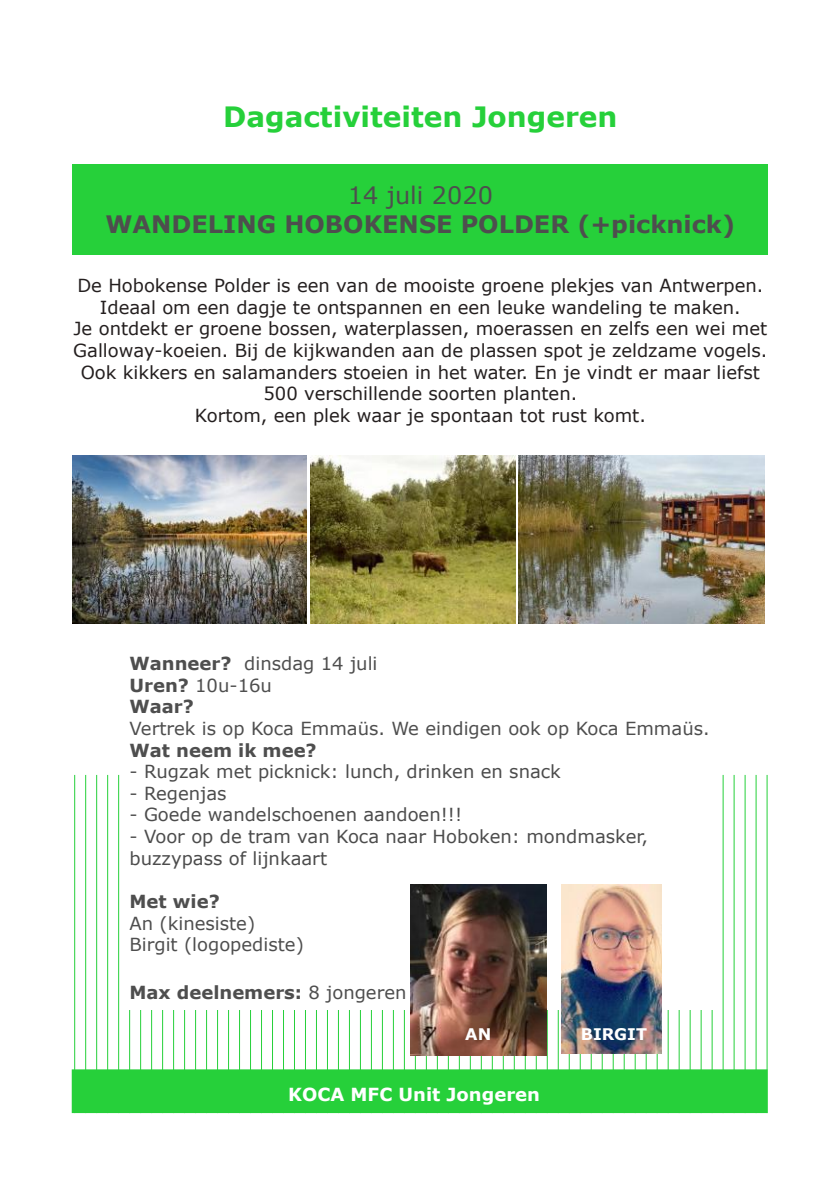
<style>
.page{position:relative;width:840px;height:1191px;background:#fff}
.page>*{position:absolute;margin:0;border:0;box-sizing:border-box;transform-origin:0 0}
.t1{font:700 28px "Verdana";color:#26d03a}
.t2{font:700 24px "Verdana";color:#4e4e4e}
.t3{font:24px "Verdana";color:#4e4e4e}
.t4{font:18px/21.6px "Verdana";color:#241f1f;text-align:center}
.t5{font:18px/21.6px "Verdana";color:#4c4c4c}
.t6{font:18px/21.6px "Verdana";color:#4e4e4e}
.t7{font:700 18px "Verdana";color:#4e4e4e}
.t8{font:700 18px "Verdana";color:#fff}
.t9{font:700 16px "Verdana";color:#fff}
.s1{font-weight:700}
.s2{font-weight:400}
</style>
<div class="page">
<hr style="left:74px;top:775px;width:1px;height:338px;background:#26d03a">
<hr style="left:85px;top:775px;width:1px;height:338px;background:#26d03a">
<hr style="left:96px;top:775px;width:1px;height:338px;background:#26d03a">
<hr style="left:107px;top:775px;width:1px;height:338px;background:#26d03a">
<hr style="left:118px;top:775px;width:1px;height:338px;background:#26d03a">
<hr style="left:129px;top:775px;width:1px;height:338px;background:#26d03a">
<hr style="left:140px;top:775px;width:1px;height:338px;background:#26d03a">
<hr style="left:151px;top:775px;width:1px;height:338px;background:#26d03a">
<hr style="left:162px;top:775px;width:1px;height:338px;background:#26d03a">
<hr style="left:173px;top:775px;width:1px;height:338px;background:#26d03a">
<hr style="left:184px;top:775px;width:1px;height:338px;background:#26d03a">
<hr style="left:195px;top:775px;width:1px;height:338px;background:#26d03a">
<hr style="left:206px;top:775px;width:1px;height:338px;background:#26d03a">
<hr style="left:217px;top:775px;width:1px;height:338px;background:#26d03a">
<hr style="left:228px;top:775px;width:1px;height:338px;background:#26d03a">
<hr style="left:239px;top:775px;width:1px;height:338px;background:#26d03a">
<hr style="left:250px;top:775px;width:1px;height:338px;background:#26d03a">
<hr style="left:261px;top:775px;width:1px;height:338px;background:#26d03a">
<hr style="left:272px;top:775px;width:1px;height:338px;background:#26d03a">
<hr style="left:283px;top:775px;width:1px;height:338px;background:#26d03a">
<hr style="left:294px;top:775px;width:1px;height:338px;background:#26d03a">
<hr style="left:305px;top:775px;width:1px;height:338px;background:#26d03a">
<hr style="left:316px;top:775px;width:1px;height:338px;background:#26d03a">
<hr style="left:327px;top:775px;width:1px;height:338px;background:#26d03a">
<hr style="left:338px;top:775px;width:1px;height:338px;background:#26d03a">
<hr style="left:349px;top:775px;width:1px;height:338px;background:#26d03a">
<hr style="left:360px;top:775px;width:1px;height:338px;background:#26d03a">
<hr style="left:371px;top:775px;width:1px;height:338px;background:#26d03a">
<hr style="left:381px;top:775px;width:1px;height:338px;background:#26d03a">
<hr style="left:392px;top:775px;width:1px;height:338px;background:#26d03a">
<hr style="left:403px;top:775px;width:1px;height:338px;background:#26d03a">
<hr style="left:414px;top:775px;width:1px;height:338px;background:#26d03a">
<hr style="left:425px;top:775px;width:1px;height:338px;background:#26d03a">
<hr style="left:436px;top:775px;width:1px;height:338px;background:#26d03a">
<hr style="left:447px;top:775px;width:1px;height:338px;background:#26d03a">
<hr style="left:458px;top:775px;width:1px;height:338px;background:#26d03a">
<hr style="left:469px;top:775px;width:1px;height:338px;background:#26d03a">
<hr style="left:480px;top:775px;width:1px;height:338px;background:#26d03a">
<hr style="left:491px;top:775px;width:1px;height:338px;background:#26d03a">
<hr style="left:502px;top:775px;width:1px;height:338px;background:#26d03a">
<hr style="left:513px;top:775px;width:1px;height:338px;background:#26d03a">
<hr style="left:524px;top:775px;width:1px;height:338px;background:#26d03a">
<hr style="left:535px;top:775px;width:1px;height:338px;background:#26d03a">
<hr style="left:546px;top:775px;width:1px;height:338px;background:#26d03a">
<hr style="left:557px;top:775px;width:1px;height:338px;background:#26d03a">
<hr style="left:568px;top:775px;width:1px;height:338px;background:#26d03a">
<hr style="left:579px;top:775px;width:1px;height:338px;background:#26d03a">
<hr style="left:590px;top:775px;width:1px;height:338px;background:#26d03a">
<hr style="left:601px;top:775px;width:1px;height:338px;background:#26d03a">
<hr style="left:612px;top:775px;width:1px;height:338px;background:#26d03a">
<hr style="left:623px;top:775px;width:1px;height:338px;background:#26d03a">
<hr style="left:634px;top:775px;width:1px;height:338px;background:#26d03a">
<hr style="left:645px;top:775px;width:1px;height:338px;background:#26d03a">
<hr style="left:656px;top:775px;width:1px;height:338px;background:#26d03a">
<hr style="left:667px;top:775px;width:1px;height:338px;background:#26d03a">
<hr style="left:678px;top:775px;width:1px;height:338px;background:#26d03a">
<hr style="left:689px;top:775px;width:1px;height:338px;background:#26d03a">
<hr style="left:700px;top:775px;width:1px;height:338px;background:#26d03a">
<hr style="left:711px;top:775px;width:1px;height:338px;background:#26d03a">
<hr style="left:722px;top:775px;width:1px;height:338px;background:#26d03a">
<hr style="left:733px;top:775px;width:1px;height:338px;background:#26d03a">
<hr style="left:744px;top:775px;width:1px;height:338px;background:#26d03a">
<hr style="left:755px;top:775px;width:1px;height:338px;background:#26d03a">
<hr style="left:766px;top:775px;width:1px;height:338px;background:#26d03a">
<div style="left:72px;top:1069px;width:695px;height:44px;background:#26d03a;border:2px solid #26d03a"></div>
<div style="left:72px;top:164px;width:695px;height:91px;background:#26d03a"></div>
<div style="left:129px;top:656px;width:583px;height:353px;background:#fff"></div>
<img style="left:410px;top:884px;width:135px;height:171px">
<img style="left:561px;top:884px;width:100px;height:169px">
<img style="left:72px;top:455px;width:234px;height:169px">
<img style="left:310px;top:455px;width:204px;height:169px">
<img style="left:518px;top:455px;width:246px;height:169px">
<h1 class="t1" style="left:223px;top:99px;width:395px">Dagactiviteiten Jongeren</h1>
<h2 class="t3" style="left:347px;top:180px;width:147px">14 juli 2020</h2>
<h2 class="t2" style="left:105px;top:208px;width:630px">WANDELING HOBOKENSE POLDER (+picknick)</h2>
<p class="t4" style="left:73px;top:275px;width:695px">De Hobokense Polder is een van de mooiste groene plekjes van Antwerpen.<br>Ideaal om een dagje te ontspannen en een leuke wandeling te maken.<br>Je ontdekt er groene bossen, waterplassen, moerassen en zelfs een wei met Galloway-koeien. Bij de kijkwanden aan de plassen spot je zeldzame vogels.<br>Ook kikkers en salamanders stoeien in het water. En je vindt er maar liefst 500 verschillende soorten planten.<br>Kortom, een plek waar je spontaan tot rust komt.</p>
<p class="t6" style="left:129px;top:653px;width:249px"><span class="s1">Wanneer?</span> dinsdag 14 juli<br><span class="s1">Uren?</span> 10u-16u<br><span class="s1">Waar?</span></p>
<p class="t6" style="left:129px;top:718px;width:581px">Vertrek is op Koca Emmaüs. We eindigen ook op Koca Emmaüs.</p>
<p class="t7" style="left:129px;top:738px;width:189px">Wat neem ik mee?</p>
<p class="t5" style="left:129px;top:761px;width:433px">- Rugzak met picknick: lunch, drinken en snack</p>
<p class="t5" style="left:129px;top:782px;width:99px">- Regenjas</p>
<p class="t5" style="left:129px;top:804px;width:334px">- Goede wandelschoenen aandoen!!!</p>
<p class="t5" style="left:129px;top:826px;width:520px">- Voor op de tram van Koca naar Hoboken: mondmasker, buzzypass of lijnkaart</p>
<p class="t7" style="left:129px;top:889px;width:92px">Met wie?</p>
<p class="t6" style="left:129px;top:912px;width:176px">An (kinesiste)<br>Birgit (logopediste)</p>
<p class="t7" style="left:129px;top:981px;width:278px">Max deelnemers: <span class="s2">8 jongeren</span></p>
<p class="t9" style="left:465px;top:1024px;width:27px">AN</p>
<p class="t9" style="left:580px;top:1024px;width:68px">BIRGIT</p>
<p class="t8" style="left:288px;top:1082px;width:253px">KOCA MFC Unit Jongeren</p>
</div>
